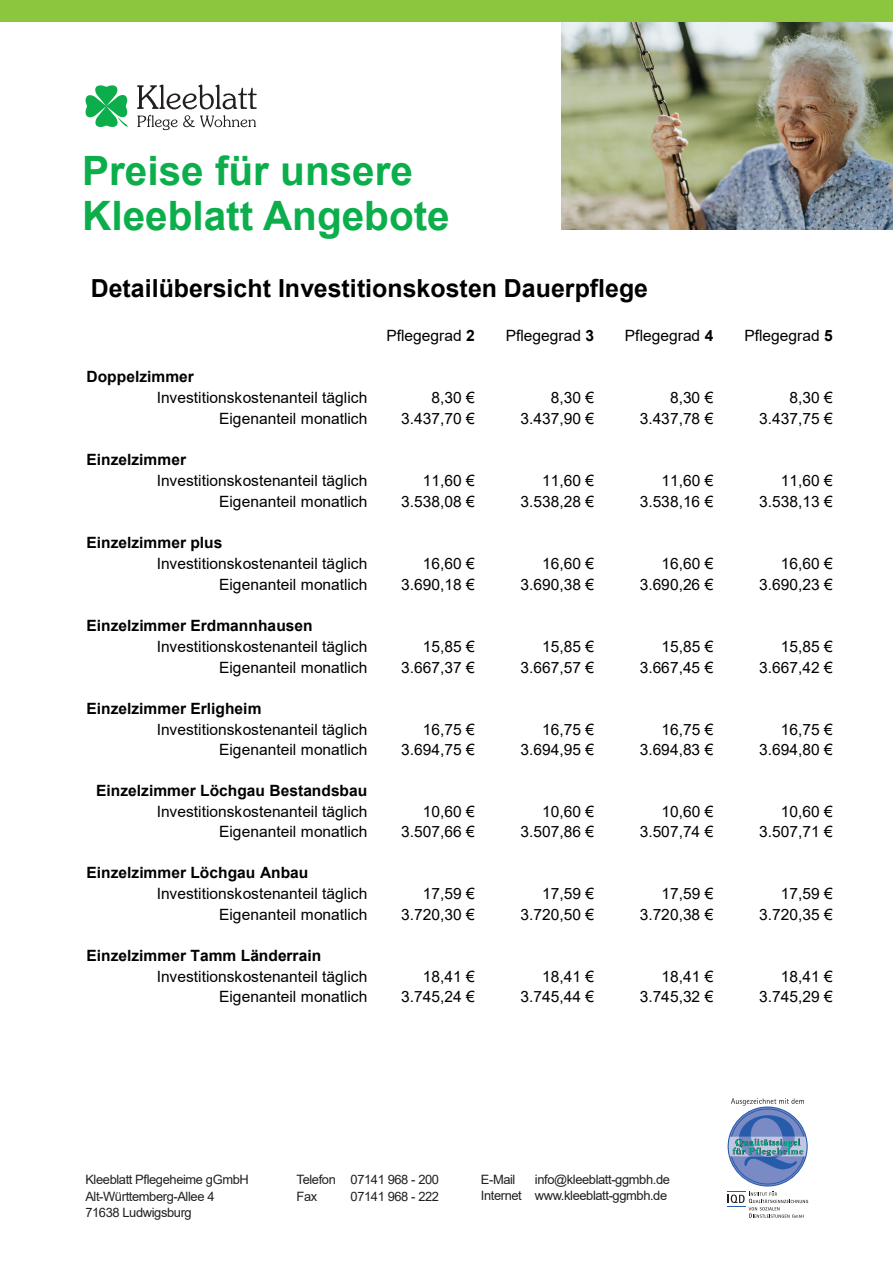
<style>
.page{position:relative;width:893px;height:1263px;background:#fff}
.page>*{position:absolute;margin:0;border:0;box-sizing:border-box;transform-origin:0 0}
.t1{font:700 40.5px/45px "Arial";color:#0cae4c}
.t2{font:700 24.9px "Arial";color:#000}
.t3{font:15.6px/20.9px "Arial";color:#000}
.t4{font:12.9px/16.5px "Arial";letter-spacing:-.03em;color:#231f20}
.s1{font-weight:700}
</style>
<div class="page">
<svg style="left:86px;top:85px;width:42px;height:42px"></svg>
<svg style="left:137px;top:85px;width:120px;height:24px"></svg>
<svg style="left:137px;top:115px;width:119px;height:15px"></svg>
<svg style="left:727px;top:1098px;width:81px;height:120px"></svg>
<img style="left:562px;top:21px;width:331px;height:209px">
<div style="left:0;top:0;width:893px;height:21px;background:#8bc63e"></div>
<p class="t1" style="left:82px;top:148px;width:369px">Preise für unsere<br>Kleeblatt Angebote</p>
<p class="t2" style="left:91px;top:271px;width:559px">Detailübersicht Investitionskosten Dauerpflege</p>
<p class="t3" style="left:386px;top:325px;width:90px">Pflegegrad <span class="s1">2</span></p>
<p class="t3" style="left:506px;top:325px;width:90px">Pflegegrad <span class="s1">3</span></p>
<p class="t3" style="left:625px;top:325px;width:90px">Pflegegrad <span class="s1">4</span></p>
<p class="t3" style="left:744px;top:325px;width:90px">Pflegegrad <span class="s1">5</span></p>
<p class="t3" style="left:157px;top:366px;width:212px;text-indent:-70px"><span class="s1">Doppelzimmer<br></span>Investitionskostenanteil täglich</p>
<p class="t3" style="left:432px;top:387px;width:45px">8,30 €</p>
<p class="t3" style="left:551px;top:387px;width:45px">8,30 €</p>
<p class="t3" style="left:670px;top:387px;width:45px">8,30 €</p>
<p class="t3" style="left:789px;top:387px;width:45px">8,30 €</p>
<p class="t3" style="left:219px;top:408px;width:150px">Eigenanteil monatlich</p>
<p class="t3" style="left:401px;top:408px;width:75px">3.437,70 €</p>
<p class="t3" style="left:520px;top:408px;width:75px">3.437,90 €</p>
<p class="t3" style="left:640px;top:408px;width:75px">3.437,78 €</p>
<p class="t3" style="left:759px;top:408px;width:75px">3.437,75 €</p>
<p class="t3" style="left:157px;top:449px;width:212px;text-indent:-70px"><span class="s1">Einzelzimmer<br></span>Investitionskostenanteil täglich</p>
<p class="t3" style="left:423px;top:470px;width:53px">11,60 €</p>
<p class="t3" style="left:542px;top:470px;width:53px">11,60 €</p>
<p class="t3" style="left:661px;top:470px;width:53px">11,60 €</p>
<p class="t3" style="left:781px;top:470px;width:53px">11,60 €</p>
<p class="t3" style="left:219px;top:491px;width:150px">Eigenanteil monatlich</p>
<p class="t3" style="left:401px;top:491px;width:75px">3.538,08 €</p>
<p class="t3" style="left:520px;top:491px;width:75px">3.538,28 €</p>
<p class="t3" style="left:640px;top:491px;width:75px">3.538,16 €</p>
<p class="t3" style="left:759px;top:491px;width:75px">3.538,13 €</p>
<p class="t3" style="left:157px;top:532px;width:212px;text-indent:-70px"><span class="s1">Einzelzimmer plus<br></span>Investitionskostenanteil täglich</p>
<p class="t3" style="left:423px;top:553px;width:53px">16,60 €</p>
<p class="t3" style="left:542px;top:553px;width:53px">16,60 €</p>
<p class="t3" style="left:661px;top:553px;width:53px">16,60 €</p>
<p class="t3" style="left:781px;top:553px;width:53px">16,60 €</p>
<p class="t3" style="left:219px;top:574px;width:150px">Eigenanteil monatlich</p>
<p class="t3" style="left:401px;top:574px;width:75px">3.690,18 €</p>
<p class="t3" style="left:520px;top:574px;width:75px">3.690,38 €</p>
<p class="t3" style="left:640px;top:574px;width:75px">3.690,26 €</p>
<p class="t3" style="left:759px;top:574px;width:75px">3.690,23 €</p>
<p class="t3" style="left:157px;top:615px;width:212px;text-indent:-70px"><span class="s1">Einzelzimmer Erdmannhausen<br></span>Investitionskostenanteil täglich</p>
<p class="t3" style="left:423px;top:636px;width:53px">15,85 €</p>
<p class="t3" style="left:542px;top:636px;width:53px">15,85 €</p>
<p class="t3" style="left:661px;top:636px;width:53px">15,85 €</p>
<p class="t3" style="left:781px;top:636px;width:53px">15,85 €</p>
<p class="t3" style="left:219px;top:657px;width:150px">Eigenanteil monatlich</p>
<p class="t3" style="left:401px;top:657px;width:75px">3.667,37 €</p>
<p class="t3" style="left:520px;top:657px;width:75px">3.667,57 €</p>
<p class="t3" style="left:640px;top:657px;width:75px">3.667,45 €</p>
<p class="t3" style="left:759px;top:657px;width:75px">3.667,42 €</p>
<p class="t3" style="left:157px;top:698px;width:212px;text-indent:-70px"><span class="s1">Einzelzimmer Erligheim<br></span>Investitionskostenanteil täglich</p>
<p class="t3" style="left:423px;top:718px;width:53px">16,75 €</p>
<p class="t3" style="left:542px;top:718px;width:53px">16,75 €</p>
<p class="t3" style="left:661px;top:718px;width:53px">16,75 €</p>
<p class="t3" style="left:781px;top:718px;width:53px">16,75 €</p>
<p class="t3" style="left:219px;top:739px;width:150px">Eigenanteil monatlich</p>
<p class="t3" style="left:401px;top:739px;width:75px">3.694,75 €</p>
<p class="t3" style="left:520px;top:739px;width:75px">3.694,95 €</p>
<p class="t3" style="left:640px;top:739px;width:75px">3.694,83 €</p>
<p class="t3" style="left:759px;top:739px;width:75px">3.694,80 €</p>
<p class="t3" style="left:96px;top:780px;width:273px;text-align:right"><span class="s1">Einzelzimmer Löchgau Bestandsbau<br></span>Investitionskostenanteil täglich</p>
<p class="t3" style="left:423px;top:801px;width:53px">10,60 €</p>
<p class="t3" style="left:542px;top:801px;width:53px">10,60 €</p>
<p class="t3" style="left:661px;top:801px;width:53px">10,60 €</p>
<p class="t3" style="left:781px;top:801px;width:53px">10,60 €</p>
<p class="t3" style="left:219px;top:821px;width:150px">Eigenanteil monatlich</p>
<p class="t3" style="left:401px;top:821px;width:75px">3.507,66 €</p>
<p class="t3" style="left:520px;top:821px;width:75px">3.507,86 €</p>
<p class="t3" style="left:640px;top:821px;width:75px">3.507,74 €</p>
<p class="t3" style="left:759px;top:821px;width:75px">3.507,71 €</p>
<p class="t3" style="left:157px;top:862px;width:212px;text-indent:-70px"><span class="s1">Einzelzimmer Löchgau Anbau<br></span>Investitionskostenanteil täglich</p>
<p class="t3" style="left:423px;top:883px;width:53px">17,59 €</p>
<p class="t3" style="left:542px;top:883px;width:53px">17,59 €</p>
<p class="t3" style="left:661px;top:883px;width:53px">17,59 €</p>
<p class="t3" style="left:781px;top:883px;width:53px">17,59 €</p>
<p class="t3" style="left:219px;top:904px;width:150px">Eigenanteil monatlich</p>
<p class="t3" style="left:401px;top:904px;width:75px">3.720,30 €</p>
<p class="t3" style="left:520px;top:904px;width:75px">3.720,50 €</p>
<p class="t3" style="left:640px;top:904px;width:75px">3.720,38 €</p>
<p class="t3" style="left:759px;top:904px;width:75px">3.720,35 €</p>
<p class="t3" style="left:157px;top:945px;width:212px;text-indent:-70px"><span class="s1">Einzelzimmer Tamm Länderrain<br></span>Investitionskostenanteil täglich</p>
<p class="t3" style="left:423px;top:966px;width:53px">18,41 €</p>
<p class="t3" style="left:542px;top:966px;width:53px">18,41 €</p>
<p class="t3" style="left:661px;top:966px;width:53px">18,41 €</p>
<p class="t3" style="left:781px;top:966px;width:53px">18,41 €</p>
<p class="t3" style="left:219px;top:986px;width:150px">Eigenanteil monatlich</p>
<p class="t3" style="left:401px;top:986px;width:75px">3.745,24 €</p>
<p class="t3" style="left:520px;top:986px;width:75px">3.745,44 €</p>
<p class="t3" style="left:640px;top:986px;width:75px">3.745,32 €</p>
<p class="t3" style="left:759px;top:986px;width:75px">3.745,29 €</p>
<p class="t4" style="left:85px;top:1171px;width:165px">Kleeblatt Pflegeheime gGmbH<br>Alt-Württemberg-Allee 4<br>71638 Ludwigsburg</p>
<p class="t4" style="left:297px;top:1171px;width:144px">Telefon 07141 968 - 200<br>Fax</p>
<p class="t4" style="left:351px;top:1188px;width:90px">07141 968 - 222</p>
<p class="t4" style="left:481px;top:1171px;width:191px;text-align:right">info@kleeblatt-ggmbh.de<br>Internet www.kleeblatt-ggmbh.de</p>
<p class="t4" style="left:481px;top:1171px;width:36px">E-Mail</p>
</div>
